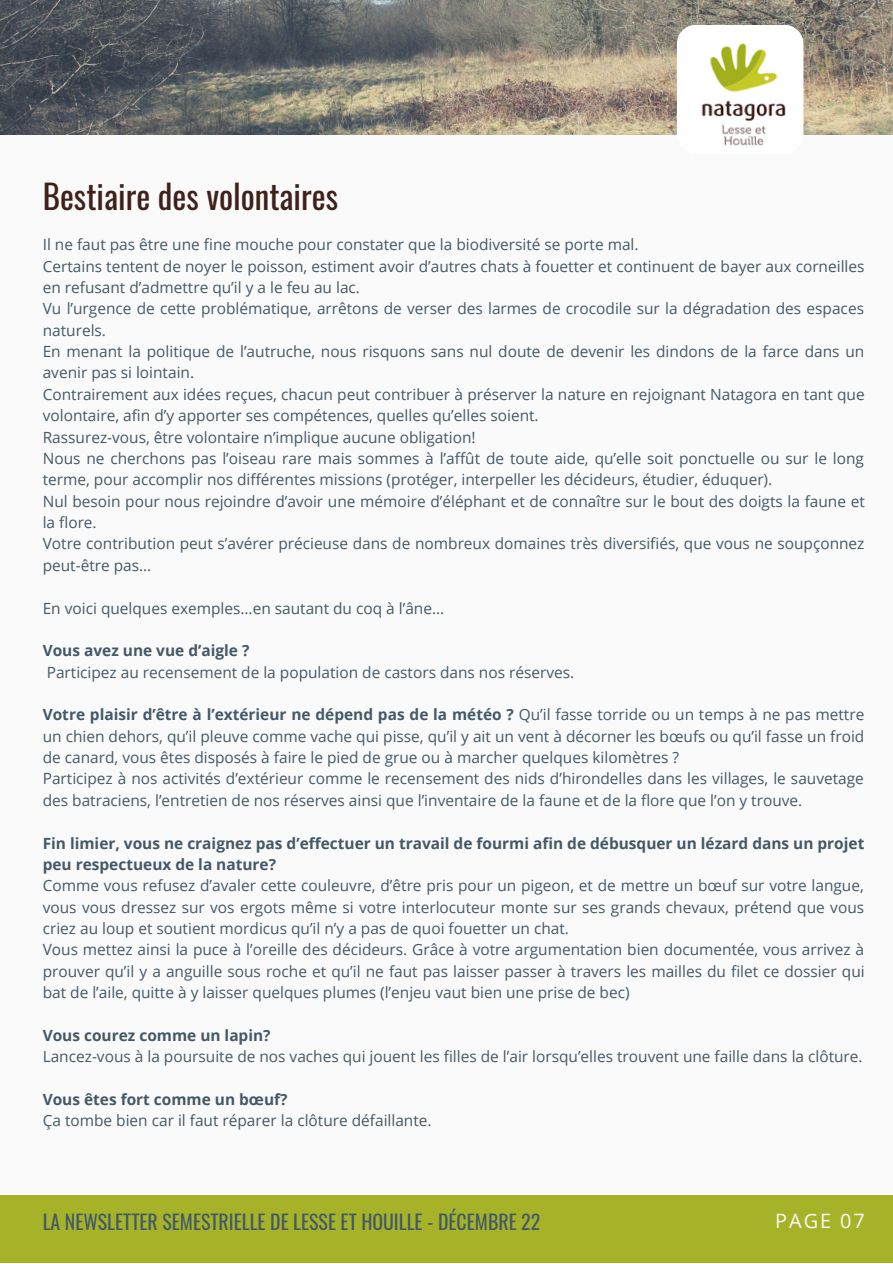
<style>
.page{position:relative;width:893px;height:1264px;background:#fff}
.page>*{position:absolute;margin:0;border:0;box-sizing:border-box;transform-origin:0 0}
.t1{font:33px "Oswald";color:#3f211a}
.t2{font:19.8px "Oswald";color:#435967}
.t3{font:19.8px "Open Sans";letter-spacing:.1em;color:#fafafa}
.t4{font:15.45px/21.3px "Open Sans";color:#435967}
.t5{font:700 15.45px/21.3px "Open Sans";color:#435967}
.s1{font-weight:700}
</style>
<div class="page">
<div style="left:0;top:0;width:892px;height:1262px;background:#fafafa"></div>
<div style="left:0;top:1195px;width:892px;height:67px;background:#a6b328"></div>
<img style="left:0;top:0;width:892px;height:134px">
<div style="left:677px;top:25px;width:126px;height:129px;background:#fefefe;border-radius:19px"></div>
<img style="left:701px;top:43px;width:85px;height:103px">
<h1 class="t1" style="left:43px;top:171px;width:297px">Bestiaire des volontaires</h1>
<p class="t4" style="left:43px;top:233px;width:823px">Il ne faut pas être une fine mouche pour constater que la biodiversité se porte mal.<br>Certains tentent de noyer le poisson, estiment avoir d’autres chats à fouetter et continuent de bayer aux corneilles en refusant d’admettre qu’il y a le feu au lac.<br>Vu l’urgence de cette problématique, arrêtons de verser des larmes de crocodile sur la dégradation des espaces naturels.<br>En menant la politique de l’autruche, nous risquons sans nul doute de devenir les dindons de la farce dans un avenir pas si lointain.<br>Contrairement aux idées reçues, chacun peut contribuer à préserver la nature en rejoignant Natagora en tant que volontaire, afin d’y apporter ses compétences, quelles qu’elles soient.<br>Rassurez-vous, être volontaire n’implique aucune obligation!<br>Nous ne cherchons pas l’oiseau rare mais sommes à l’affût de toute aide, qu’elle soit ponctuelle ou sur le long terme, pour accomplir nos différentes missions (protéger, interpeller les décideurs, étudier, éduquer).<br>Nul besoin pour nous rejoindre d’avoir une mémoire d’éléphant et de connaître sur le bout des doigts la faune et la flore.<br>Votre contribution peut s’avérer précieuse dans de nombreux domaines très diversifiés, que vous ne soupçonnez peut-être pas…</p>
<p class="t4" style="left:43px;top:597px;width:403px">En voici quelques exemples…en sautant du coq à l’âne…</p>
<p class="t5" style="left:43px;top:639px;width:208px">Vous avez une vue d’aigle ?</p>
<p class="t4" style="left:47px;top:661px;width:529px">Participez au recensement de la population de castors dans nos réserves.</p>
<p class="t4" style="left:43px;top:703px;width:823px"><span class="s1">Votre plaisir d’être à l’extérieur ne dépend pas de la météo ?</span> Qu’il fasse torride ou un temps à ne pas mettre un chien dehors, qu’il pleuve comme vache qui pisse, qu’il y ait un vent à décorner les bœufs ou qu’il fasse un froid de canard, vous êtes disposés à faire le pied de grue ou à marcher quelques kilomètres ?<br>Participez à nos activités d’extérieur comme le recensement des nids d’hirondelles dans les villages, le sauvetage des batraciens, l’entretien de nos réserves ainsi que l’inventaire de la faune et de la flore que l’on y trouve.</p>
<p class="t5" style="left:43px;top:831px;width:823px">Fin limier, vous ne craignez pas d’effectuer un travail de fourmi afin de débusquer un lézard dans un projet peu respectueux de la nature?</p>
<p class="t4" style="left:43px;top:874px;width:823px">Comme vous refusez d’avaler cette couleuvre, d’être pris pour un pigeon, et de mettre un bœuf sur votre langue, vous vous dressez sur vos ergots même si votre interlocuteur monte sur ses grands chevaux, prétend que vous criez au loup et soutient mordicus qu’il n’y a pas de quoi fouetter un chat.<br>Vous mettez ainsi la puce à l’oreille des décideurs. Grâce à votre argumentation bien documentée, vous arrivez à prouver qu’il y a anguille sous roche et qu’il ne faut pas laisser passer à travers les mailles du filet ce dossier qui bat de l’aile, quitte à y laisser quelques plumes (l’enjeu vaut bien une prise de bec)</p>
<p class="t5" style="left:43px;top:1024px;width:229px">Vous courez comme un lapin?</p>
<p class="t4" style="left:43px;top:1045px;width:821px">Lancez-vous à la poursuite de nos vaches qui jouent les filles de l’air lorsqu’elles trouvent une faille dans la clôture.</p>
<p class="t5" style="left:43px;top:1088px;width:246px">Vous êtes fort comme un bœuf?</p>
<p class="t4" style="left:43px;top:1109px;width:390px">Ça tombe bien car il faut réparer la clôture défaillante.</p>
<p class="t2" style="left:43px;top:1205px;width:499px">LA NEWSLETTER SEMESTRIELLE DE LESSE ET HOUILLE - DÉCEMBRE 22</p>
<p class="t3" style="left:775px;top:1206px;width:91px">PAGE 07</p>
</div>
